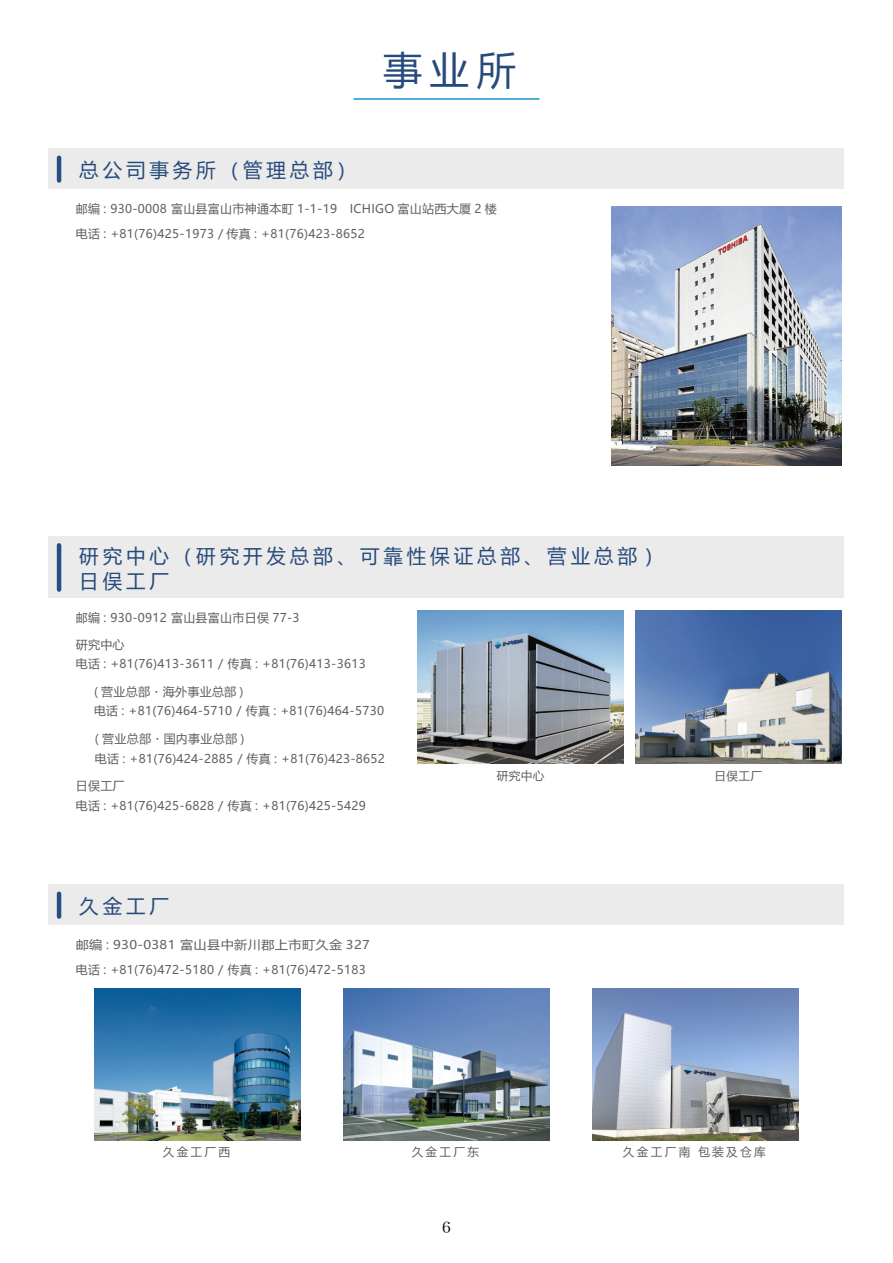
<style>
.page{position:relative;width:893px;height:1263px;background:#fff}
.page>*{position:absolute;margin:0;border:0;box-sizing:border-box;transform-origin:0 0}
.t1{font:39px "Microsoft Ya Hei UI";color:#264a7b}
.t2{font:19.5px/25.5px "Microsoft Ya Hei UI";letter-spacing:.2em;color:#264a7b}
.t3{font:15px "Hira Min Pro N W3";color:#000}
.t4{font:12px/19.5px "Microsoft Ya Hei UI";letter-spacing:.025em;color:#605f5e}
.t5{font:12px/24.9px "Microsoft Ya Hei UI";letter-spacing:.025em;color:#605f5e;scale:1.1 1}
.t6{font:11.55px "Microsoft Ya Hei UI";letter-spacing:.2em;color:#605f5e}
</style>
<div class="page">
<hr style="left:353px;top:98px;width:186px;height:2px;background:#1692cf">
<div style="left:49px;top:148px;width:795px;height:41px;background:#ebebeb"></div>
<hr style="left:57px;top:158px;width:4px;height:23px;background:#254e82">
<img style="left:611px;top:207px;width:231px;height:259px">
<div style="left:49px;top:537px;width:795px;height:61px;background:#ebebeb"></div>
<hr style="left:57px;top:545px;width:4px;height:45px;background:#254e82">
<img style="left:635px;top:611px;width:207px;height:152px">
<img style="left:418px;top:611px;width:206px;height:152px">
<div style="left:49px;top:884px;width:795px;height:41px;background:#ebebeb"></div>
<hr style="left:57px;top:894px;width:4px;height:22px;background:#254e82">
<img style="left:94px;top:988px;width:207px;height:153px">
<img style="left:343px;top:988px;width:207px;height:153px">
<img style="left:592px;top:988px;width:207px;height:153px">
<h1 class="t1" style="left:383px;top:43px;width:134px">事业所</h1>
<h2 class="t2" style="left:79px;top:156px;width:278px">总公司事务所（管理总部）</h2>
<p class="t4" style="left:76px;top:196px;width:422px;line-height:24.8px">邮编 : 930-0008 富山县富山市神通本町 1-1-19　ICHIGO 富山站西大厦 2 楼电话 : +81(76)425-1973 / 传真 : +81(76)423-8652</p>
<h2 class="t2" style="left:79px;top:542px;width:574px">研究中心（研究开发总部、可靠性保证总部、营业总部 )日俣工厂</h2>
<p class="t4" style="left:76px;top:604px;width:225px;line-height:26.2px">邮编 : 930-0912 富山县富山市日俣 77-3研究中心</p>
<p class="t4" style="left:76px;top:654px;width:292px">电话 : +81(76)413-3611 / 传真 : +81(76)413-3613</p>
<p class="t4" style="left:94px;top:681px;width:292px">( 营业总部・海外事业总部 )<br>电话 : +81(76)464-5710 / 传真 : +81(76)464-5730</p>
<p class="t4" style="left:95px;top:729px;width:292px">( 营业总部・国内事业总部 )<br>电话 : +81(76)424-2885 / 传真 : +81(76)423-8652</p>
<p class="t4" style="left:76px;top:776px;width:292px">日俣工厂<br>电话 : +81(76)425-6828 / 传真 : +81(76)425-5429</p>
<h2 class="t2" style="left:79px;top:892px;width:91px">久金工厂</h2>
<p class="t5" style="left:76px;top:932px;width:269px">邮编 : 930-0381 富山县中新川郡上市町久金 327电话 : +81(76)472-5180 / 传真 : +81(76)472-5183</p>
<p class="t6" style="left:497px;top:768px;width:49px">研究中心</p>
<p class="t6" style="left:715px;top:768px;width:49px">日俣工厂</p>
<p class="t6" style="left:163px;top:1144px;width:69px">久金工厂西</p>
<p class="t6" style="left:412px;top:1144px;width:69px">久金工厂东</p>
<p class="t6" style="left:623px;top:1144px;width:144px">久金工厂南 包装及仓库</p>
<p class="t3" style="left:442px;top:1215px;width:10px">6</p>
</div>
